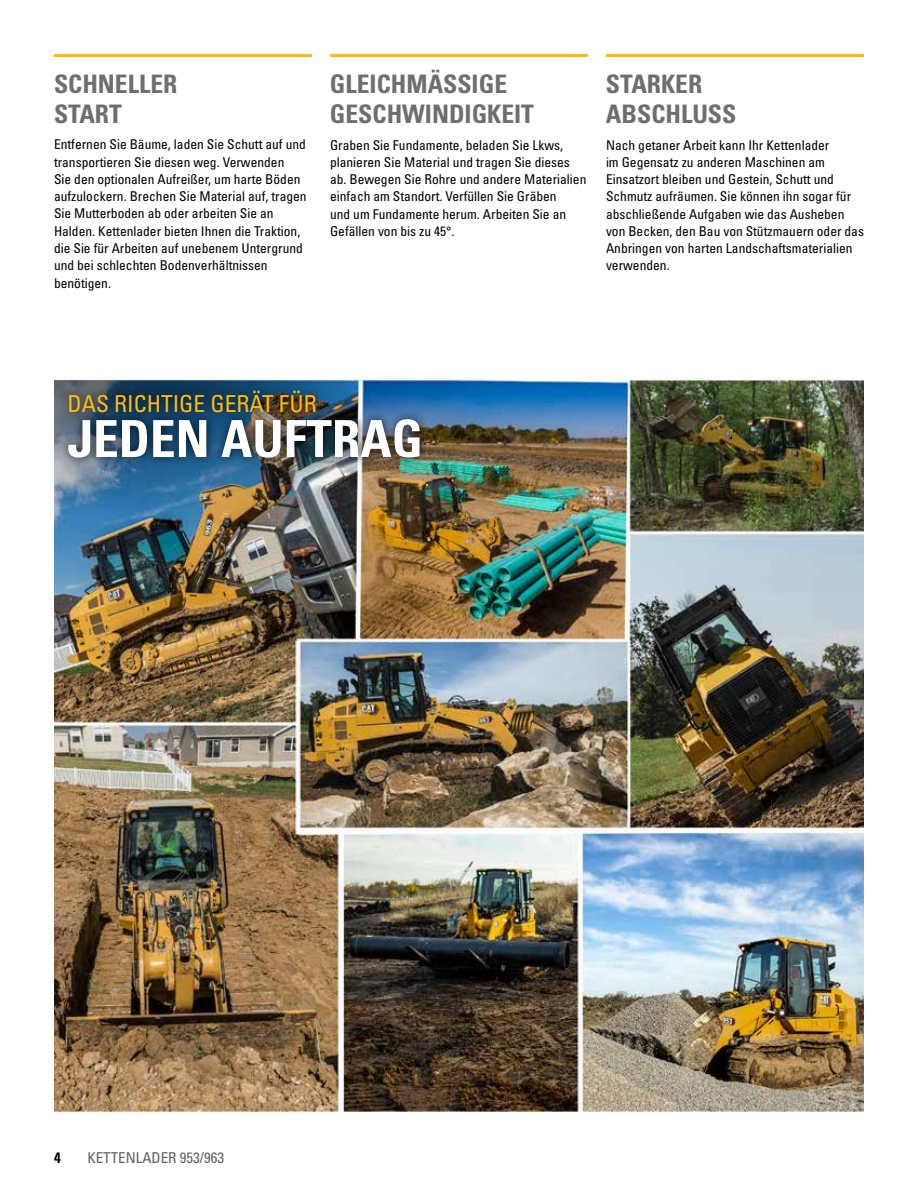
<style>
.page{position:relative;width:918px;height:1188px;background:#fff}
.page>*{position:absolute;margin:0;border:0;box-sizing:border-box;transform-origin:0 0}
.t1{font:51.15px "Univers LTCYR 67 Bold Cond";color:#fff}
.t2{font:25.5px/30.6px "Univers LTCYR 67 Bold Cond";color:#6d6e71}
.t3{font:condensed 23.4px "Univers LTCYR 57";color:#fdba12}
.t4{font:condensed 15px "Univers LTCYR 57";color:#5e6263}
.t5{font:15px "Univers LTCYR 67 Bold Cond";color:#000}
.t6{font:condensed 13.5px/17.2px "Univers LTCYR 57";color:#000}
</style>
<div class="page">
<img style="left:54px;top:378px;width:810px;height:735px">
<img style="left:54px;top:381px;width:304px;height:329px">
<hr style="left:54px;top:54px;width:258px;height:3px;background:#fdba12">
<hr style="left:330px;top:54px;width:258px;height:3px;background:#fdba12">
<hr style="left:606px;top:54px;width:258px;height:3px;background:#fdba12">
<div style="left:59px;top:382px;width:370px;height:85px;background:#000;opacity:.75"></div>
<h2 class="t2" style="left:330px;top:68px;width:206px">GLEICHMÄSSIGE<br>GESCHWINDIGKEIT</h2>
<h2 class="t2" style="left:54px;top:68px;width:125px">SCHNELLER<br>START</h2>
<h2 class="t2" style="left:606px;top:68px;width:132px">STARKER<br>ABSCHLUSS</h2>
<p class="t6" style="left:54px;top:136px;width:254px">Entfernen Sie Bäume, laden Sie Schutt auf und transportieren Sie diesen weg. Verwenden<br>Sie den optionalen Aufreißer, um harte Böden aufzulockern. Brechen Sie Material auf, tragen Sie Mutterboden ab oder arbeiten Sie an Halden. Kettenlader bieten Ihnen die Traktion, die Sie für Arbeiten auf unebenem Untergrund und bei schlechten Bodenverhältnissen benötigen.</p>
<p class="t6" style="left:606px;top:136px;width:260px">Nach getaner Arbeit kann Ihr Kettenlader<br>im Gegensatz zu anderen Maschinen am Einsatzort bleiben und Gestein, Schutt und Schmutz aufräumen. Sie können ihn sogar für abschließende Aufgaben wie das Ausheben von Becken, den Bau von Stützmauern oder das Anbringen von harten Landschaftsmaterialien verwenden.</p>
<p class="t6" style="left:330px;top:136px;width:258px">Graben Sie Fundamente, beladen Sie Lkws, planieren Sie Material und tragen Sie dieses ab. Bewegen Sie Rohre und andere Materialien einfach am Standort. Verfüllen Sie Gräben<br>und um Fundamente herum. Arbeiten Sie an Gefällen von bis zu 45°.</p>
<h3 class="t3" style="left:68px;top:389px;width:251px">DAS RICHTIGE GERÄT FÜR</h3>
<h1 class="t1" style="left:68px;top:407px;width:357px">JEDEN AUFTRAG</h1>
<p class="t5" style="left:54px;top:1148px;width:8px">4</p>
<p class="t4" style="left:87px;top:1148px;width:138px">KETTENLADER 953/963</p>
</div>
